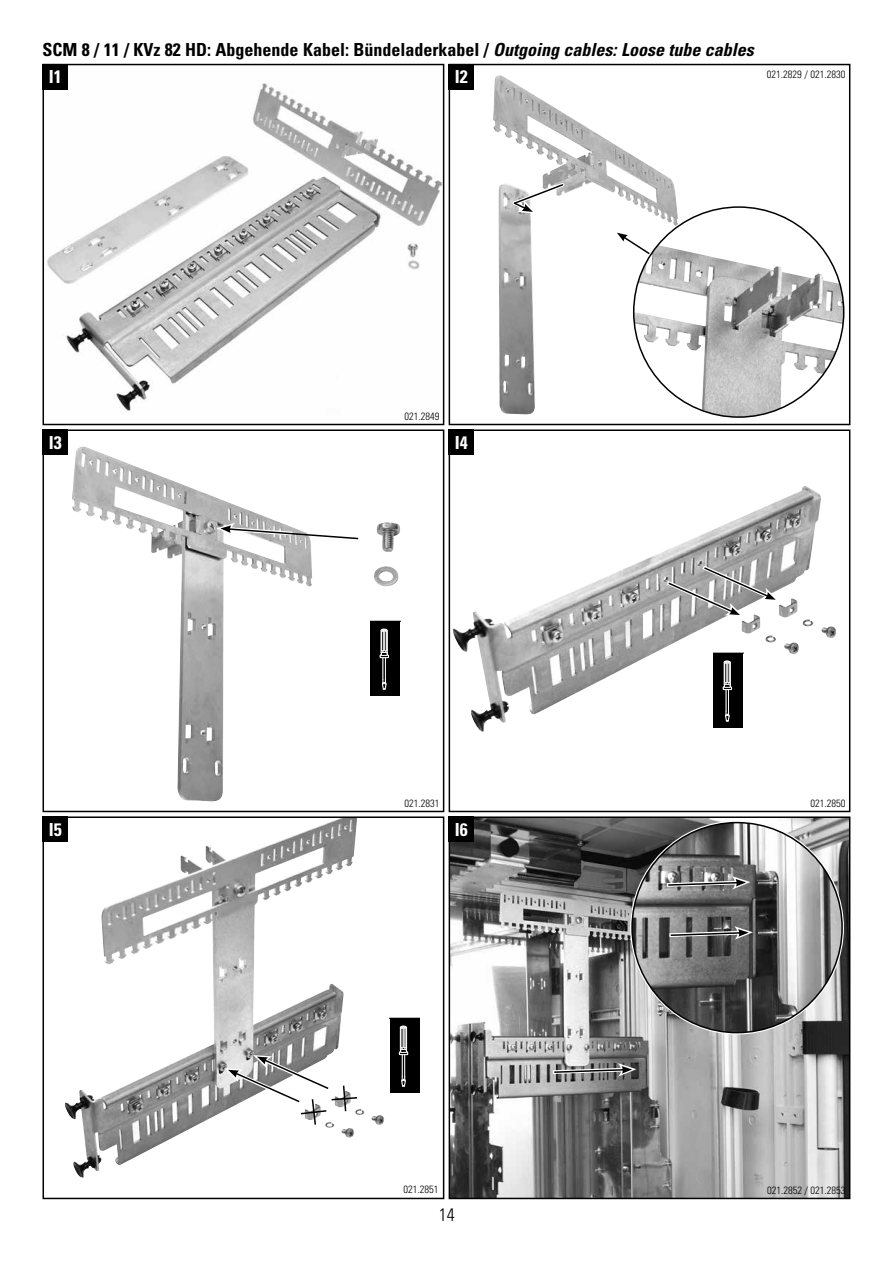
<style>
.page{position:relative;width:893px;height:1263px;background:#fff}
.page>*{position:absolute;margin:0;border:0;box-sizing:border-box;transform-origin:0 0}
.t1{font:700 condensed 18px/27.5px "Univers LT Std";color:#000}
.t2{font:700 condensed 18px "Univers LT Std";color:#fff}
.t3{font:300 condensed 18px "Univers LT Std";color:#000}
.t4{font:300 condensed 10.5px "Univers LT Std";color:#000}
.s1{font-style:italic}
.s2{color:#fff}
</style>
<div class="page">
<img style="left:46px;top:83px;width:395px;height:328px">
<div style="left:43px;top:64px;width:401px;height:361px;border:2px solid #000"></div>
<div style="left:43px;top:64px;width:25px;height:25px;background:#000"></div>
<img style="left:453px;top:486px;width:368px;height:246px">
<div style="left:449px;top:429px;width:401px;height:383px;border:2px solid #000"></div>
<div style="left:449px;top:429px;width:25px;height:26px;background:#000"></div>
<img style="left:65px;top:819px;width:276px;height:359px">
<div style="left:43px;top:816px;width:401px;height:383px;border:2px solid #000"></div>
<div style="left:43px;top:816px;width:25px;height:26px;background:#000"></div>
<img style="left:452px;top:819px;width:395px;height:377px">
<div style="left:449px;top:816px;width:401px;height:383px;border:2px solid #000"></div>
<div style="left:449px;top:816px;width:25px;height:26px;background:#000"></div>
<img style="left:780px;top:598px;width:56px;height:41px">
<img style="left:741px;top:614px;width:59px;height:41px">
<svg style="left:664px;top:563px;width:116px;height:54px"></svg>
<svg style="left:713px;top:653px;width:30px;height:74px;background:#1b1b1b"></svg>
<img style="left:358px;top:1109px;width:26px;height:16px">
<img style="left:305px;top:1125px;width:49px;height:13px">
<svg style="left:390px;top:1018px;width:29px;height:74px;background:#1b1b1b"></svg>
<svg style="left:551px;top:1063px;width:85px;height:13px"></svg>
<img style="left:632px;top:823px;width:210px;height:210px;border-radius:105px">
<svg style="left:665px;top:876px;width:85px;height:13px"></svg>
<svg style="left:667px;top:926px;width:86px;height:14px"></svg>
<svg style="left:224px;top:1055px;width:134px;height:70px"></svg>
<div style="left:449px;top:64px;width:25px;height:25px;background:#000"></div>
<div style="left:449px;top:64px;width:401px;height:361px;border:2px solid #000"></div>
<svg style="left:473px;top:75px;width:345px;height:340px"></svg>
<div style="left:634px;top:207px;width:210px;height:210px;background:#fff;border-radius:50%"></div>
<img style="left:634px;top:245px;width:210px;height:172px">
<img style="left:72px;top:447px;width:240px;height:355px">
<div style="left:43px;top:429px;width:401px;height:383px;border:2px solid #000"></div>
<div style="left:43px;top:429px;width:25px;height:26px;background:#000"></div>
<svg style="left:370px;top:621px;width:30px;height:74px;background:#1b1b1b"></svg>
<img style="left:374px;top:522px;width:26px;height:65px">
<svg style="left:216px;top:523px;width:143px;height:17px"></svg>
<p class="t1" style="left:455px;top:35px;width:300px;text-indent:-412px">SCM 8 / 11 / KVz 82 HD: Abgehende Kabel: Bündeladerkabel / <span class="s1">Outgoing cables: Loose tube cables<br></span><span class="s2">I2</span></p>
<p class="t2" style="left:49px;top:66px;width:14px">I1</p>
<p class="t4" style="left:767px;top:68px;width:80px">021.2829 / 021.2830</p>
<p class="t2" style="left:49px;top:431px;width:14px">I3</p>
<p class="t4" style="left:405px;top:410px;width:36px">021.2849</p>
<p class="t2" style="left:455px;top:431px;width:14px">I4</p>
<p class="t2" style="left:49px;top:818px;width:14px">I5</p>
<p class="t4" style="left:405px;top:797px;width:36px">021.2831</p>
<p class="t2" style="left:455px;top:818px;width:14px">I6</p>
<p class="t4" style="left:404px;top:1183px;width:36px">021.2851</p>
<p class="t3" style="left:439px;top:1203px;width:17px">14</p>
<p class="t4" style="left:811px;top:797px;width:36px">021.2850</p>
<p class="t4" style="left:767px;top:1184px;width:80px">021.2852 / 021.2853</p>
</div>
